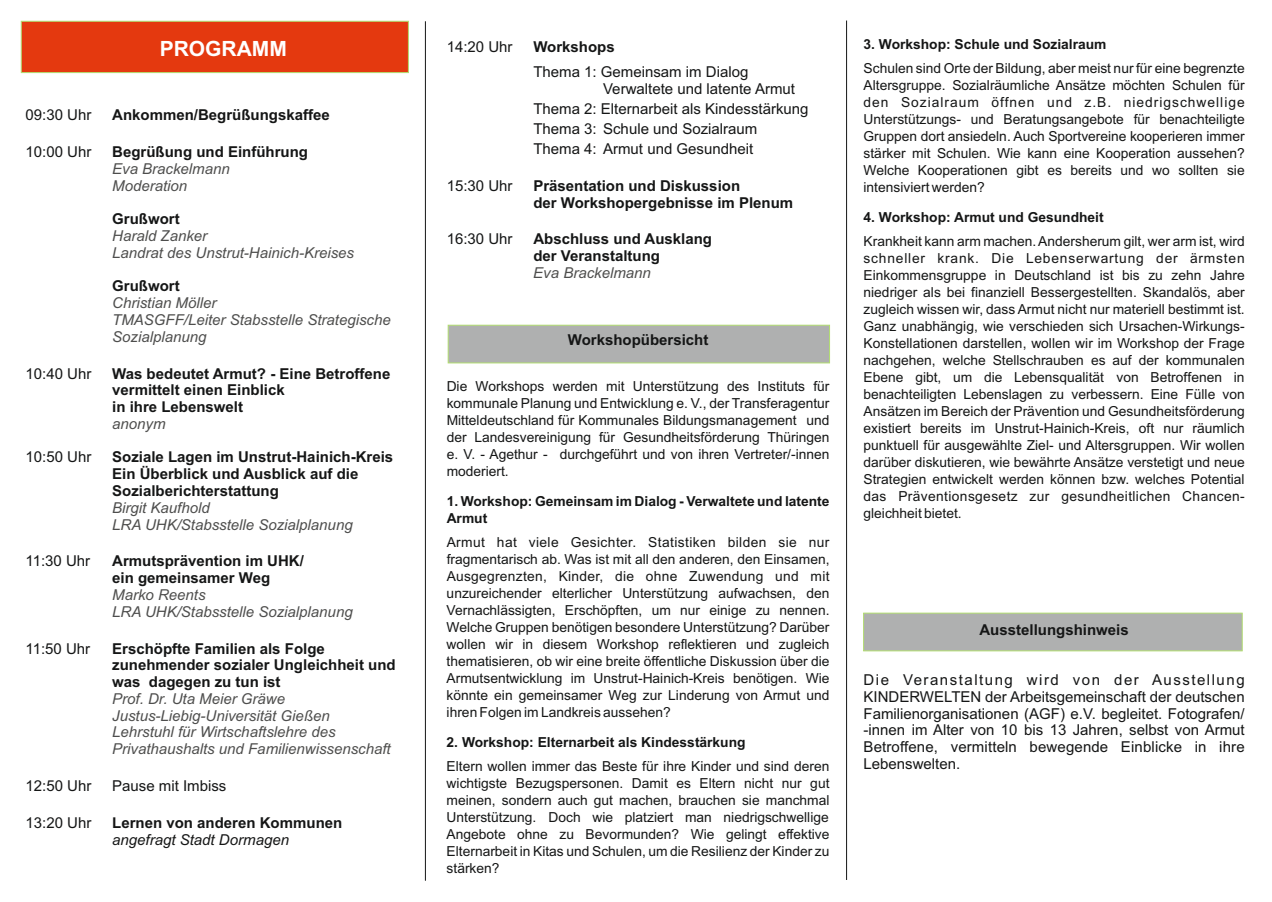
<style>
.page{position:relative;width:1272px;height:902px;background:#fff}
.page>*{position:absolute;margin:0;border:0;box-sizing:border-box;transform-origin:0 0}
.t1{font:700 21px "Arial";color:#fff}
.t2{font:700 15px/16.8px "Arial";color:#151616}
.t3{font:15px/16.8px "Arial";color:#151616}
.t4{font:italic 15px/16.8px "Arial";color:#4e4e4d}
.t5{font:italic 15px "Arial";color:#151616}
.t6{font:13.8px/17px "Arial";color:#151616;text-align:justify}
.t7{font:700 13.8px/17px "Arial";color:#151616}
</style>
<div class="page">
<svg style="left:863px;top:612px;width:379px;height:39px;background:#b0b3ae"></svg>
<svg style="left:447px;top:324px;width:383px;height:40px;background:#b1b5af"></svg>
<hr style="left:425px;top:21px;width:1px;height:859px;background:#151616">
<hr style="left:846px;top:21px;width:1px;height:858px;background:#151616">
<div style="left:20px;top:20px;width:389px;height:53px;background:#e4390f"></div>
<h1 class="t1" style="left:160px;top:41px;width:129px">PROGRAMM</h1>
<p class="t3" style="left:26px;top:108px;width:67px">09:30 Uhr</p>
<p class="t2" style="left:112px;top:108px;width:219px">Ankommen/Begrüßungskaffee</p>
<p class="t3" style="left:26px;top:145px;width:67px">10:00 Uhr</p>
<p class="t2" style="left:112px;top:145px;width:197px">Begrüßung und Einführung</p>
<p class="t4" style="left:112px;top:162px;width:119px">Eva Brackelmann<br>Moderation</p>
<p class="t4" style="left:112px;top:229px;width:243px">Harald Zanker<br>Landrat des Unstrut-Hainich-Kreises</p>
<p class="t4" style="left:112px;top:296px;width:280px">Christian Möller<br>TMASGFF/Leiter Stabsstelle Strategische<br>Sozialplanung</p>
<p class="t2" style="left:112px;top:212px;width:69px">Grußwort</p>
<p class="t2" style="left:112px;top:279px;width:69px">Grußwort</p>
<p class="t3" style="left:26px;top:366px;width:67px">10:40 Uhr</p>
<p class="t2" style="left:112px;top:366px;width:280px">Was bedeutet Armut? - Eine Betroffene vermittelt einen Einblick<br>in ihre Lebenswelt</p>
<p class="t3" style="left:26px;top:450px;width:67px">10:50 Uhr</p>
<p class="t2" style="left:112px;top:450px;width:282px">Soziale Lagen im Unstrut-Hainich-Kreis<br>Ein Überblick und Ausblick auf die<br>Sozialberichterstattung</p>
<p class="t4" style="left:112px;top:416px;width:55px">anonym</p>
<p class="t4" style="left:112px;top:500px;width:242px">Birgit Kaufhold<br>LRA UHK/Stabsstelle Sozialplanung</p>
<p class="t3" style="left:26px;top:554px;width:66px">11:30 Uhr</p>
<p class="t2" style="left:112px;top:554px;width:193px">Armutsprävention im UHK/ ein gemeinsamer Weg</p>
<p class="t4" style="left:112px;top:587px;width:242px">Marko Reents<br>LRA UHK/Stabsstelle Sozialplanung</p>
<p class="t3" style="left:26px;top:641px;width:66px">11:50 Uhr</p>
<p class="t2" style="left:112px;top:641px;width:285px">Erschöpfte Familien als Folge zunehmender sozialer Ungleichheit und was dagegen zu tun ist</p>
<p class="t4" style="left:112px;top:691px;width:280px">Prof. Dr. Uta Meier Gräwe Justus-Liebig-Universität Gießen Lehrstuhl für Wirtschaftslehre des Privathaushalts und Familienwissenschaft</p>
<p class="t3" style="left:26px;top:778px;width:67px">12:50 Uhr</p>
<p class="t3" style="left:112px;top:778px;width:116px">Pause mit Imbiss</p>
<p class="t3" style="left:26px;top:815px;width:67px">13:20 Uhr</p>
<p class="t2" style="left:112px;top:815px;width:232px">Lernen von anderen Kommunen</p>
<p class="t5" style="left:112px;top:833px;width:178px">angefragt Stadt Dormagen</p>
<p class="t3" style="left:446px;top:39px;width:67px">14:20 Uhr</p>
<p class="t2" style="left:533px;top:39px;width:83px">Workshops</p>
<p class="t3" style="left:603px;top:64px;width:193px;text-indent:-70px">Thema 1: Gemeinsam im Dialog<br>Verwaltete und latente Armut</p>
<p class="t3" style="left:533px;top:100px;width:277px;line-height:20.1px">Thema 2: Elternarbeit als Kindesstärkung<br>Thema 3: Schule und Sozialraum<br>Thema 4: Armut und Gesundheit</p>
<p class="t3" style="left:446px;top:178px;width:67px">15:30 Uhr</p>
<p class="t2" style="left:533px;top:178px;width:261px">Präsentation und Diskussion<br>der Workshopergebnisse im Plenum</p>
<p class="t3" style="left:446px;top:232px;width:67px">16:30 Uhr</p>
<p class="t2" style="left:533px;top:232px;width:180px">Abschluss und Ausklang der Veranstaltung</p>
<p class="t4" style="left:533px;top:266px;width:119px">Eva Brackelmann</p>
<p class="t2" style="left:568px;top:333px;width:142px">Workshopübersicht</p>
<p class="t6" style="left:446px;top:379px;width:384px">Die Workshops werden mit Unterstützung des Instituts für kommunale Planung und Entwicklung e. V., der Transferagentur Mitteldeutschland für Kommunales Bildungsmanagement und der Landesvereinigung für Gesundheitsförderung Thüringen e. V. - Agethur - durchgeführt und von ihren Vertreter/-innen moderiert.</p>
<p class="t7" style="left:446px;top:494px;width:384px">1. Workshop: Gemeinsam im Dialog - Verwaltete und latente<br>Armut</p>
<p class="t6" style="left:446px;top:535px;width:384px">Armut hat viele Gesichter. Statistiken bilden sie nur fragmentarisch ab. Was ist mit all den anderen, den Einsamen, Ausgegrenzten, Kinder, die ohne Zuwendung und mit unzureichender elterlicher Unterstützung aufwachsen, den Vernachlässigten, Erschöpften, um nur einige zu nennen.<br>Welche Gruppen benötigen besondere Unterstützung? Darüber wollen wir in diesem Workshop reflektieren und zugleich thematisieren, ob wir eine breite öffentliche Diskussion über die Armutsentwicklung im Unstrut-Hainich-Kreis benötigen. Wie könnte ein gemeinsamer Weg zur Linderung von Armut und ihren Folgen im Landkreis aussehen?</p>
<p class="t7" style="left:446px;top:735px;width:300px">2. Workshop: Elternarbeit als Kindesstärkung</p>
<p class="t6" style="left:446px;top:759px;width:384px">Eltern wollen immer das Beste für ihre Kinder und sind deren wichtigste Bezugspersonen. Damit es Eltern nicht nur gut meinen, sondern auch gut machen, brauchen sie manchmal Unterstützung. Doch wie platziert man niedrigschwellige Angebote ohne zu Bevormunden? Wie gelingt effektive Elternarbeit in Kitas und Schulen, um die Resilienz der Kinder zu stärken?</p>
<p class="t7" style="left:863px;top:37px;width:244px">3. Workshop: Schule und Sozialraum</p>
<p class="t6" style="left:863px;top:61px;width:382px">Schulen sind Orte der Bildung, aber meist nur für eine begrenzte Altersgruppe. Sozialräumliche Ansätze möchten Schulen für den Sozialraum öffnen und z.B. niedrigschwellige Unterstützungs- und Beratungsangebote für benachteiligte Gruppen dort ansiedeln. Auch Sportvereine kooperieren immer stärker mit Schulen. Wie kann eine Kooperation aussehen?<br>Welche Kooperationen gibt es bereits und wo sollten sie intensiviert werden?</p>
<p class="t7" style="left:863px;top:210px;width:241px">4. Workshop: Armut und Gesundheit</p>
<p class="t6" style="left:863px;top:234px;width:383px">Krankheit kann arm machen. Andersherum gilt, wer arm ist, wird schneller krank. Die Lebenserwartung der ärmsten Einkommensgruppe in Deutschland ist bis zu zehn Jahre niedriger als bei finanziell Bessergestellten. Skandalös, aber zugleich wissen wir, dass Armut nicht nur materiell bestimmt ist.<br>Ganz unabhängig, wie verschieden sich Ursachen-Wirkungs-Konstellationen darstellen, wollen wir im Workshop der Frage nachgehen, welche Stellschrauben es auf der kommunalen Ebene gibt, um die Lebensqualität von Betroffenen in benachteiligten Lebenslagen zu verbessern. Eine Fülle von Ansätzen im Bereich der Prävention und Gesundheitsförderung existiert bereits im Unstrut-Hainich-Kreis, oft nur räumlich punktuell für ausgewählte Ziel- und Altersgruppen. Wir wollen darüber diskutieren, wie bewährte Ansätze verstetigt und neue Strategien entwickelt werden können bzw. welches Potential das Präventionsgesetz zur gesundheitlichen Chancen&shy;gleichheit bietet.</p>
<p class="t2" style="left:979px;top:622px;width:151px">Ausstellungshinweis</p>
<p class="t3" style="left:863px;top:672px;width:382px;text-align:justify">Die Veranstaltung wird von der Ausstellung KINDERWELTEN der Arbeitsgemeinschaft der deutschen Familienorganisationen (AGF) e.V. begleitet. Fotografen/ -innen im Alter von 10 bis 13 Jahren, selbst von Armut Betroffene, vermitteln bewegende Einblicke in ihre Lebenswelten.</p>
</div>
